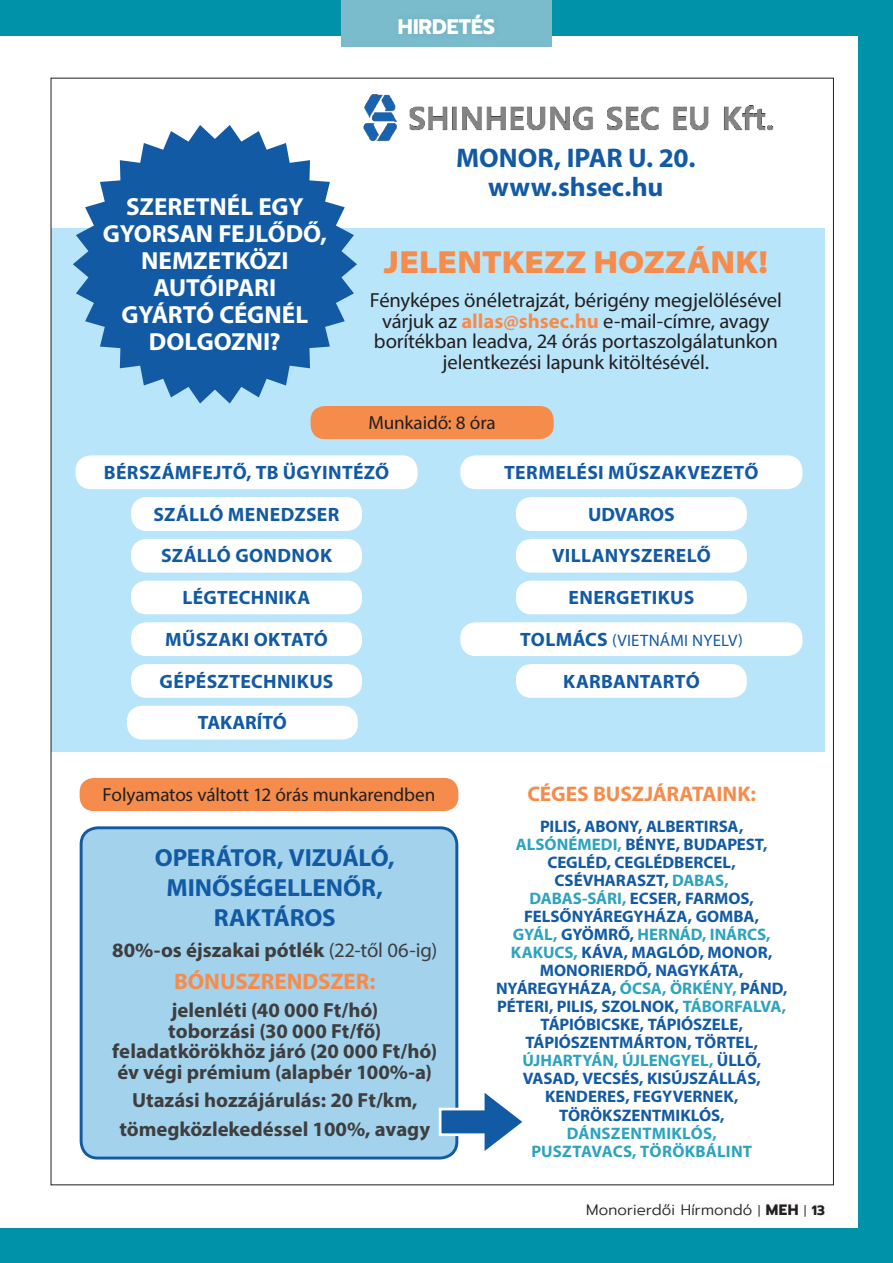
<style>
.page{position:relative;width:893px;height:1263px;background:#fff}
.page>*{position:absolute;margin:0;border:0;box-sizing:border-box;transform-origin:0 0}
.t1{font:900 semi-expanded 32.1px "Myriad Pro";letter-spacing:.005em;color:#f68c4c}
.t2{font:700 27px/29.2px "Myriad Pro";color:#135aa4;text-align:center}
.t3{font:700 24.75px/27px "Myriad Pro";color:#fff;text-align:center}
.t4{font:700 24.75px/30px "Myriad Pro";letter-spacing:-.005em;color:#135aa4;text-align:center}
.t5{font:700 22.65px "Myriad Pro";color:#f68c4c}
.t6{font:700 21.15px "Myriad Pro";letter-spacing:-.01em;color:#f68c4c}
.t7{font:700 21px "Prompt";color:#fff}
.t8{font:700 20.4px/20.4px "Myriad Pro";color:#3e3e3f;text-align:center}
.t9{font:20.4px/20.4px "Myriad Pro";letter-spacing:-.005em;color:#231f20;text-align:center}
.t10{font:700 19.35px "Myriad Pro";letter-spacing:.015em;color:#135aa4}
.t11{font:700 19.35px "Myriad Pro";letter-spacing:-.01em;color:#135aa4}
.t12{font:19.05px "Myriad Pro";letter-spacing:-.01em;color:#231f20}
.t13{font:700 16.65px/18px "Myriad Pro";letter-spacing:-.005em;color:#135aa4;text-align:center}
.t14{font:700 16.65px/18px "Myriad Pro";letter-spacing:.01em;color:#2da3be;text-align:center}
.t15{font:16.65px "Myriad Pro";letter-spacing:.015em;color:#135aa4}
.t16{font:300 15px "Prompt";letter-spacing:.01em;color:#231f20}
.s1{font-weight:700;color:#f68c4c}
.s2{font-weight:700;font-size:19.35px}
.s3{font-weight:400}
.s4{color:#2da3be}
.s5{font-size:12px}
.s6{font-weight:700}
.s7{font-weight:700;font-size:13.5px}
</style>
<div class="page">
<div style="left:0;top:0;width:893px;height:35px;background:#0092a9"></div>
<div style="left:341px;top:0;width:211px;height:47px;background:#7abccc"></div>
<div style="left:0;top:1229px;width:893px;height:34px;background:#0092a9"></div>
<div style="left:859px;top:0;width:34px;height:1263px;background:#0092a9"></div>
<div style="left:51px;top:228px;width:774px;height:524px;background:#b9e5fa"></div>
<div style="left:80px;top:778px;width:378px;height:33px;background:#f68c4c;border-radius:14px"></div>
<div style="left:311px;top:406px;width:243px;height:33px;background:#f68c4c;border-radius:14px"></div>
<img style="left:363px;top:94px;width:411px;height:47px">
<svg style="left:73px;top:125px;width:284px;height:278px;fill:#135aa4"></svg>
<div style="left:81px;top:828px;width:376px;height:330px;background:#a3d2ed;border-radius:17px"></div>
<div style="left:80px;top:826px;width:378px;height:333px;border:3px solid #135aa4;border-radius:17px"></div>
<svg style="left:437px;top:1084px;width:85px;height:75px"></svg>
<div style="left:76px;top:455px;width:342px;height:34px;background:#fff;border-radius:15px"></div>
<div style="left:460px;top:455px;width:342px;height:34px;background:#fff;border-radius:15px"></div>
<div style="left:131px;top:497px;width:231px;height:34px;background:#fff;border-radius:15px"></div>
<div style="left:516px;top:497px;width:231px;height:34px;background:#fff;border-radius:15px"></div>
<div style="left:131px;top:539px;width:231px;height:34px;background:#fff;border-radius:15px"></div>
<div style="left:516px;top:539px;width:231px;height:34px;background:#fff;border-radius:15px"></div>
<div style="left:131px;top:580px;width:231px;height:34px;background:#fff;border-radius:15px"></div>
<div style="left:516px;top:580px;width:231px;height:34px;background:#fff;border-radius:15px"></div>
<div style="left:131px;top:622px;width:231px;height:34px;background:#fff;border-radius:15px"></div>
<div style="left:460px;top:622px;width:342px;height:34px;background:#fff;border-radius:15px"></div>
<div style="left:131px;top:664px;width:231px;height:34px;background:#fff;border-radius:15px"></div>
<div style="left:516px;top:664px;width:231px;height:34px;background:#fff;border-radius:15px"></div>
<div style="left:127px;top:706px;width:231px;height:33px;background:#fff;border-radius:15px"></div>
<p class="t7" style="left:398px;top:11px;width:99px">HIRDETÉS</p>
<h3 class="t3" style="left:103px;top:192px;width:226px">SZERETNÉL EGY<br>GYORSAN FEJLŐDŐ,<br>NEMZETKÖZI<br>AUTÓIPARI<br>GYÁRTÓ CÉGNÉL<br>DOLGOZNI?</h3>
<h2 class="t2" style="left:456px;top:143px;width:241px">MONOR, IPAR U. 20. www.shsec.hu</h2>
<h1 class="t1" style="left:384px;top:244px;width:386px">JELENTKEZZ HOZZÁNK!</h1>
<p class="t9" style="left:370px;top:290px;width:414px">Fényképes önéletrajzát, bérigény megjelölésével várjuk az <span class="s1">allas@shsec.hu</span> e-mail-címre, avagy borítékban leadva, 24 órás portaszolgálatunkon jelentkezési lapunk kitöltésévél.</p>
<p class="t12" style="left:368px;top:411px;width:129px">Munkaidő: 8 óra</p>
<p class="t10" style="left:104px;top:460px;width:287px">BÉRSZÁMFEJTŐ, TB ÜGYINTÉZŐ</p>
<p class="t10" style="left:504px;top:460px;width:256px">TERMELÉSI MűSZAKVEZETŐ</p>
<p class="t10" style="left:154px;top:501px;width:188px">SZÁLLÓ MENEDZSER</p>
<p class="t11" style="left:588px;top:501px;width:88px">UDVAROS</p>
<p class="t10" style="left:161px;top:543px;width:173px">SZÁLLÓ GONDNOK</p>
<p class="t10" style="left:552px;top:543px;width:160px">VILLANYSZERELŐ</p>
<p class="t10" style="left:183px;top:585px;width:129px">LÉGTECHNIKA</p>
<p class="t10" style="left:568px;top:585px;width:127px">ENERGETIKUS</p>
<p class="t10" style="left:165px;top:627px;width:164px">MűSZAKI OKTATÓ</p>
<p class="t15" style="left:520px;top:630px;width:224px"><span class="s2">TOLMÁCS</span> (vietnáMi nyelv)</p>
<p class="t10" style="left:160px;top:668px;width:175px">GÉPÉSZTECHNIKUS</p>
<p class="t10" style="left:563px;top:668px;width:138px">KARBANTARTÓ</p>
<p class="t11" style="left:198px;top:710px;width:90px">TAKARÍTÓ</p>
<p class="t12" style="left:103px;top:783px;width:334px">Folyamatos váltott 12 órás munkarendben</p>
<h3 class="t4" style="left:155px;top:842px;width:242px">OPERÁTOR, VIZUÁLÓ,<br>MINŐSÉGELLENŐR,<br>RAKTÁROS</h3>
<p class="t8" style="left:112px;top:939px;width:327px">80%-os éjszakai pótlék <span class="s3">(22-től 06-ig)</span></p>
<h3 class="t5" style="left:174px;top:966px;width:203px">BÓNUSZRENDSZER:</h3>
<p class="t8" style="left:112px;top:1000px;width:326px">jelenléti (40 000 Ft/hó)<br>toborzási (30 000 Ft/fő) feladatkörökhöz járó (20 000 Ft/hó) év végi prémium (alapbér 100%-a)</p>
<p class="t8" style="left:119px;top:1085px;width:312px;line-height:28.7px">Utazási hozzájárulás: 20 Ft/km, tömegközlekedéssel 100%, avagy</p>
<p class="t6" style="left:527px;top:780px;width:230px">CÉGES BUSZJÁRATAINK:</p>
<p class="t13" style="left:496px;top:816px;width:293px">PILIS, ABONY, ALBERTIRSA,<br><span class="s4">ALSÓNÉMEDI,</span> BÉNYE, BUDAPEST,<br>CEGLÉD, CEGLÉDBERCEL,<br>CSÉVHARASZT, <span class="s4">DABAS,<br>DABAS-SÁRI,</span> ECSER, FARMOS,<br>FELSŐNYÁREGYHÁZA, GOMBA,<br><span class="s4">GYÁL,</span> GYÖMRŐ, <span class="s4">HERNÁD, INÁRCS,<br>KAKUCS,</span> KÁVA, MAGLÓD, MONOR,<br>MONORIERDŐ, NAGYKÁTA,<br>NYÁREGYHÁZA, <span class="s4">ÓCSA, ÖRKÉNY,</span> PÁND,<br>PÉTERI, PILIS, SZOLNOK, <span class="s4">TÁBORFALVA,<br></span>TÁPIÓBICSKE, TÁPIÓSZELE,<br>TÁPIÓSZENTMÁRTON, TÖRTEL,<br><span class="s4">ÚJHARTYÁN, ÚJLENGYEL,</span> ÜLLŐ,<br>VASAD, VECSÉS, KISÚJSZÁLLÁS,<br>KENDERES, FEGYVERNEK,<br>TÖRÖKSZENTMIKLÓS,</p>
<p class="t14" style="left:531px;top:1123px;width:222px">DÁNSZENTMIKLÓS,<br>PUSZTAVACS, TÖRÖKBÁLINT</p>
<p class="t16" style="left:586px;top:1199px;width:240px">Monorierdői Hírmondó <span class="s5">|</span> <span class="s6">MEH</span> <span class="s5">|</span> <span class="s7">13</span></p>
</div>
